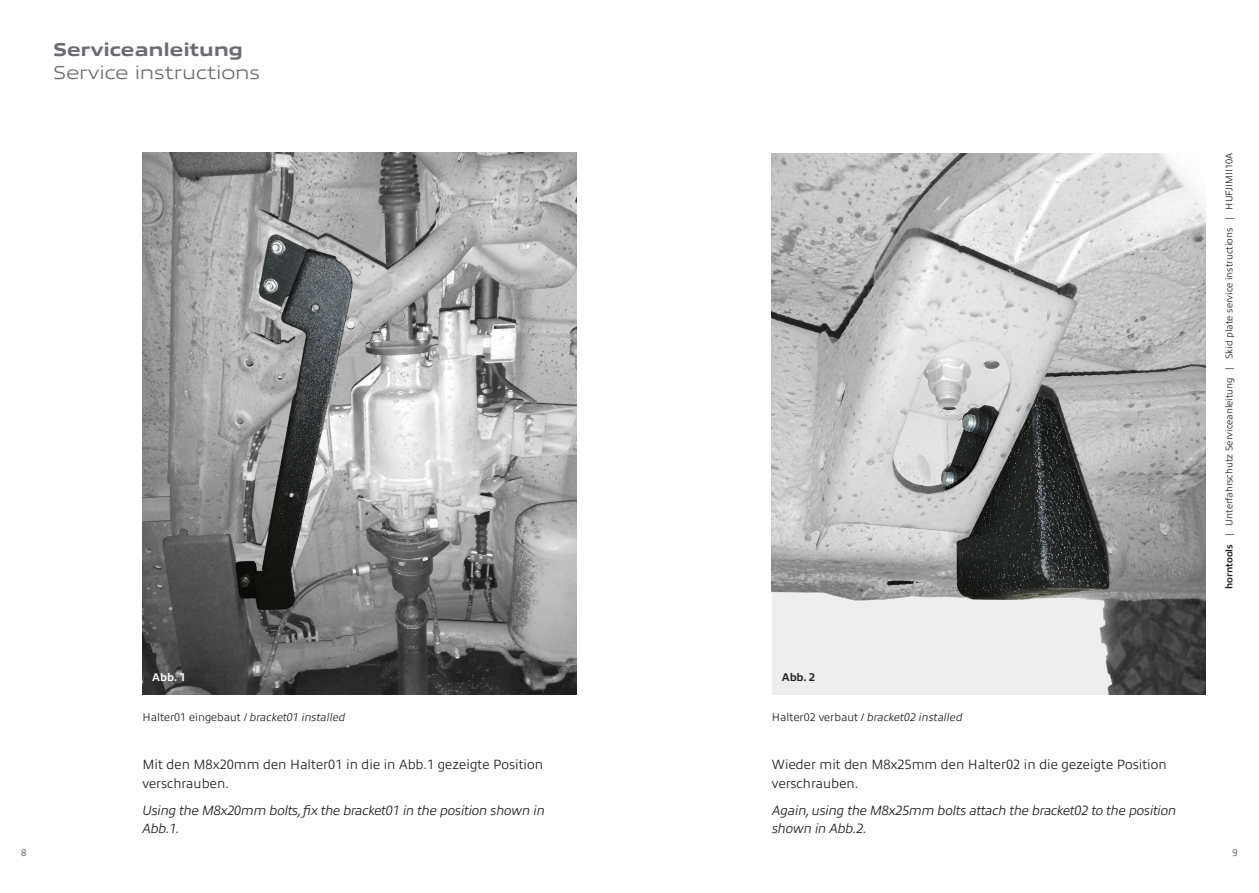
<style>
.page{position:relative;width:1259px;height:893px;background:#fff}
.page>*{position:absolute;margin:0;border:0;box-sizing:border-box;transform-origin:0 0}
.Heading_Kapitel{font:300 18.75px "Allumi Std Extended";letter-spacing:-.01em;color:#6b6c72}
.Heading_Kapitel-2{font:800 18.75px "Allumi Std Extended";letter-spacing:-.01em;color:#6b6c72}
.Text_EN{font:italic 300 13.5px/18.8px "Allumi Std";letter-spacing:-.02em;color:#231f20}
.Text_DE{font:300 13.5px/18.8px "Allumi Std";color:#231f20}
.Bildunterschrift{font:300 11.25px "Allumi Std";color:#231f20}
.Bildunterschrift-2{font:italic 300 11.25px "Allumi Std";color:#231f20}
.Abb__NR{font:700 11.25px "Allumi Std";color:#fff}
.Abb__NR-2{font:700 11.25px "Allumi Std";color:#231f20}
.t1{font:300 9.75px "Allumi Std";color:#231f20}
.t2{font:300 9.75px "Allumi Std";color:#47474c}
.s1{font-style:italic}
.s2{font-style:normal}
.s3{font-weight:700}
</style>
<div class="page">
<img style="left:142px;top:153px;width:434px;height:542px">
<img style="left:772px;top:153px;width:433px;height:542px">
<p class="Heading_Kapitel-2" style="left:53px;top:40px;width:191px">Serviceanleitung</p>
<p class="Heading_Kapitel" style="left:53px;top:62px;width:208px">Service instructions</p>
<p class="Abb__NR" style="left:152px;top:671px;width:35px">Abb. 1</p>
<p class="Bildunterschrift" style="left:142px;top:711px;width:205px">Halter01 eingebaut / <span class="s1">bracket01 installed</span></p>
<p class="Text_DE" style="left:142px;top:755px;width:402px">Mit den M8x20mm den Halter01 in die in Abb.1 gezeigte Position verschrauben.</p>
<p class="Text_EN" style="left:142px;top:801px;width:404px">Using the M8x20mm bolts, fix the bracket01 in the position shown in<br>Abb.1.</p>
<p class="Abb__NR-2" style="left:782px;top:671px;width:35px">Abb. 2</p>
<p class="Bildunterschrift-2" style="left:772px;top:711px;width:192px"><span class="s2">Halter02 verbaut /</span> bracket02 installed</p>
<p class="Text_DE" style="left:772px;top:755px;width:396px">Wieder mit den M8x25mm den Halter02 in die gezeigte Position verschrauben.</p>
<p class="Text_EN" style="left:772px;top:801px;width:406px">Again, using the M8x25mm bolts attach the bracket02 to the position shown in Abb.2.</p>
<p class="t1" style="left:1224px;top:589px;width:438px;rotate:-90deg"><span class="s3">horntools</span> | Unterfahrschutz Serviceanleitung | Skid plate service instructions | HUFJIMII10A</p>
<p class="t2" style="left:21px;top:847px;width:7px">8</p>
<p class="t2" style="left:1232px;top:847px;width:7px">9</p>
</div>
